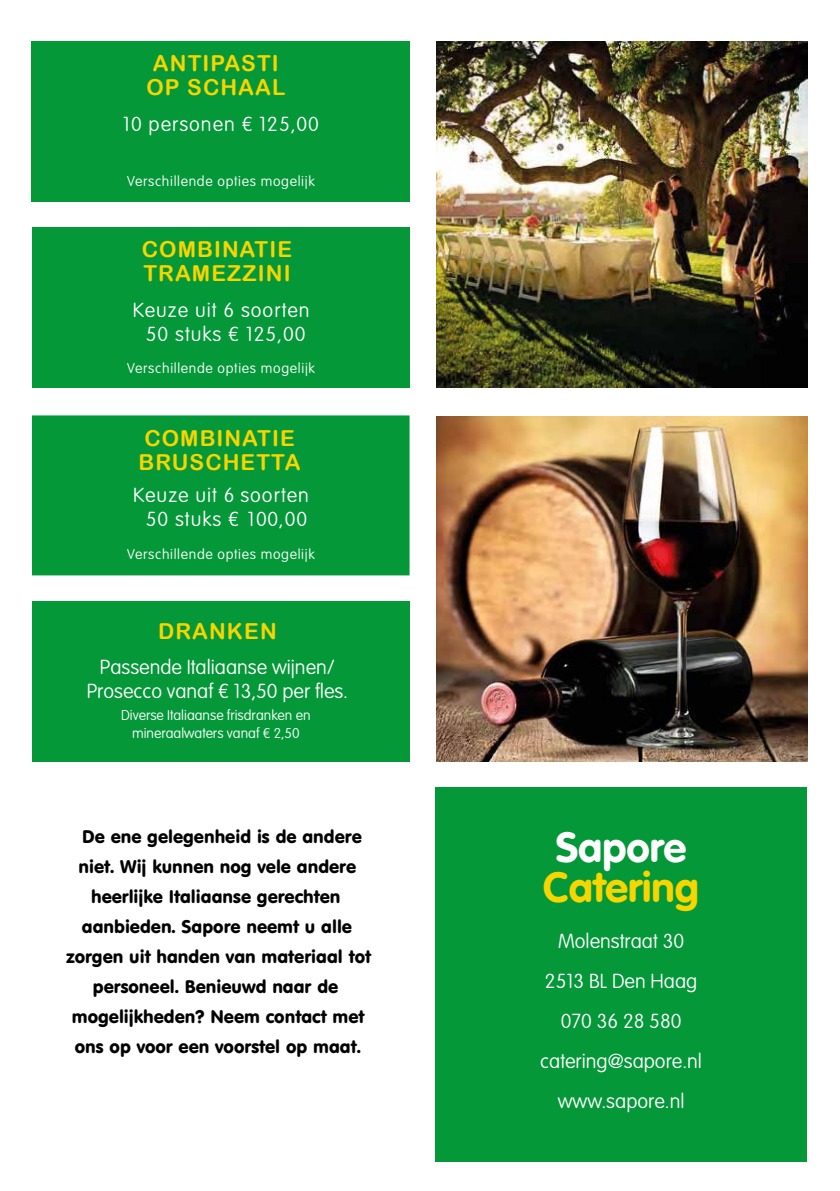
<style>
.page{position:relative;width:840px;height:1191px;background:#fff}
.page>*{position:absolute;margin:0;border:0;box-sizing:border-box;transform-origin:0 0}
.t1{font:42px "VAG Rounded Bold";color:#f7d500}
.t2{font:42px "VAG Rounded Bold";color:#fff}
.t3{font:22px/24px "Arial Rounded MT Bold";letter-spacing:.05em;color:#f7d500}
.t4{font:100 20px/40px "VAG Rounded Std";color:#fff;text-align:center}
.t5{font:100 20px/24px "VAG Rounded Std";letter-spacing:.05em;color:#fff;text-align:center}
.t6{font:18px/30px "VAG Rounded BT";color:#020203;text-align:center}
.t7{font:100 14px "VAG Rounded Std";letter-spacing:.05em;color:#fff}
.t8{font:100 14px/18px "VAG Rounded Std";color:#fff;text-align:center}
</style>
<div class="page">
<img style="left:436px;top:416px;width:371px;height:345px">
<div style="left:32px;top:601px;width:378px;height:160px;background:#049839"></div>
<div style="left:32px;top:415px;width:377px;height:160px;background:#049839"></div>
<div style="left:32px;top:228px;width:377px;height:160px;background:#049839"></div>
<div style="left:32px;top:41px;width:378px;height:160px;background:#049839"></div>
<img style="left:436px;top:41px;width:370px;height:347px">
<div style="left:435px;top:787px;width:371px;height:375px;background:#049839"></div>
<p class="t3" style="left:146px;top:51px;width:140px">ANTIPASTI<br>OP SCHAAL</p>
<p class="t5" style="left:123px;top:113px;width:197px">10 personen € 125,00</p>
<p class="t7" style="left:127px;top:173px;width:189px">Verschillende opties mogelijk</p>
<p class="t3" style="left:142px;top:237px;width:152px">COMBINATIE<br>TRAMEZZINI</p>
<p class="t5" style="left:133px;top:298px;width:178px">Keuze uit 6 soorten<br>50 stuks € 125,00</p>
<p class="t7" style="left:127px;top:360px;width:189px">Verschillende opties mogelijk</p>
<p class="t3" style="left:138px;top:426px;width:163px">COMBINATIE<br>BRUSCHETTA</p>
<p class="t5" style="left:133px;top:484px;width:177px">Keuze uit 6 soorten<br>50 stuks € 100,00</p>
<p class="t7" style="left:127px;top:546px;width:189px">Verschillende opties mogelijk</p>
<p class="t3" style="left:158px;top:619px;width:120px">DRANKEN</p>
<p class="t4" style="left:87px;top:656px;width:262px;line-height:23.2px">Passende Italiaanse wijnen/<br>Prosecco vanaf € 13,50 per fles.</p>
<p class="t8" style="left:121px;top:707px;width:191px">Diverse Italiaanse frisdranken en mineraalwaters vanaf € 2,50</p>
<p class="t6" style="left:67px;top:821px;width:306px">De ene gelegenheid is de andere niet. Wij kunnen nog vele andere heerlijke Italiaanse gerechten aanbieden. Sapore neemt u alle zorgen uit handen van materiaal tot personeel. Benieuwd naar de mogelijkheden? Neem contact met ons op voor een voorstel op maat.</p>
<h1 class="t2" style="left:555px;top:822px;width:132px">Sapore</h1>
<h1 class="t1" style="left:543px;top:862px;width:157px">Catering</h1>
<p class="t4" style="left:540px;top:921px;width:163px">Molenstraat 30<br>2513 BL Den Haag<br>070 36 28 580 catering@sapore.nl www.sapore.nl</p>
</div>
